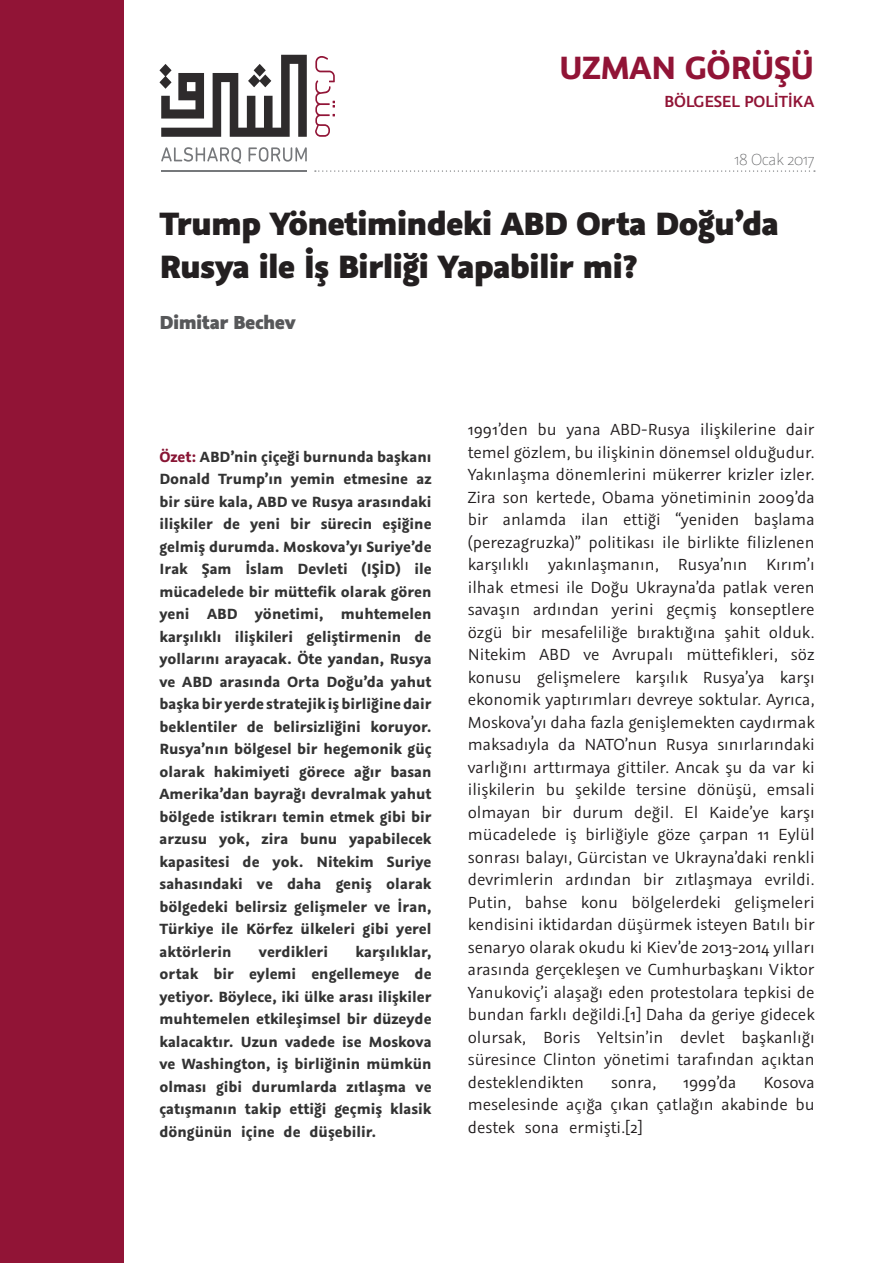
<style>
.page{position:relative;width:893px;height:1263px;background:#fff}
.page>*{position:absolute;margin:0;border:0;box-sizing:border-box;transform-origin:0 0}
.t1{font:800 36px/43.2px "Graublau Sans";letter-spacing:-.025em;color:#231f20}
.t2{font:700 36px "Graublau Sans";letter-spacing:-.015em;color:#911436}
.t3{font:800 21px "Graublau Sans";letter-spacing:-.025em;color:#57585a}
.t4{font:18px/22.5px "Graublau Sans";color:#231f20;text-align:justify}
.t5{font:600 18px "Graublau Sans";letter-spacing:-.015em;color:#911436}
.t6{font:200 18px "Graublau Sans";letter-spacing:-.025em;color:#57585a}
.t7{font:700 16.5px/22.5px "Graublau Sans";color:#333;text-align:justify}
.s1{color:#881534}
</style>
<div class="page">
<svg style="left:315px;top:170px;width:500px;height:2px"></svg>
<svg style="left:159px;top:55px;width:148px;height:82px"></svg>
<svg style="left:315px;top:56px;width:20px;height:81px"></svg>
<svg style="left:161px;top:147px;width:146px;height:17px"></svg>
<hr style="left:161px;top:170px;width:146px;height:2px;background:#76787b">
<div style="left:0;top:0;width:123px;height:1263px;background:#911436"></div>
<p class="t2" style="left:559px;top:44px;width:257px">UZMAN GÖRÜŞÜ</p>
<p class="t5" style="left:664px;top:90px;width:152px">BÖLGESEL POLİTİKA</p>
<p class="t6" style="left:734px;top:149px;width:82px">18 Ocak 2017</p>
<p class="t1" style="left:159px;top:202px;width:621px">Trump Yönetimindeki ABD Orta Doğu’da<br>Rusya ile İş Birliği Yapabilir mi?</p>
<p class="t3" style="left:159px;top:308px;width:138px">Dimitar Bechev</p>
<p class="t7" style="left:159px;top:445px;width:274px"><span class="s1">Özet:</span> ABD’nin çiçeği burnunda başkanı Donald Trump’ın yemin etmesine az bir süre kala, ABD ve Rusya arasındaki ilişkiler de yeni bir sürecin eşiğine gelmiş durumda. Moskova’yı Suriye’de Irak Şam İslam Devleti (IŞİD) ile mücadelede bir müttefik olarak gören yeni ABD yönetimi, muhtemelen karşılıklı ilişkileri geliştirmenin de yollarını arayacak. Öte yandan, Rusya ve ABD arasında Orta Doğu’da yahut başka bir yerde stratejik iş birliğine dair beklentiler de belirsizliğini koruyor.<br>Rusya’nın bölgesel bir hegemonik güç olarak hakimiyeti görece ağır basan Amerika’dan bayrağı devralmak yahut bölgede istikrarı temin etmek gibi bir arzusu yok, zira bunu yapabilecek kapasitesi de yok. Nitekim Suriye sahasındaki ve daha geniş olarak bölgedeki belirsiz gelişmeler ve İran, Türkiye ile Körfez ülkeleri gibi yerel aktörlerin</p>
<p class="t7" style="left:259px;top:940px;width:71px">verdikleri</p>
<p class="t7" style="left:159px;top:940px;width:274px;text-indent:196px">karşılıklar, ortak bir eylemi engellemeye de yetiyor. Böylece, iki ülke arası ilişkiler muhtemelen etkileşimsel bir düzeyde kalacaktır. Uzun vadede ise Moskova ve Washington, iş birliğinin mümkün olması gibi durumlarda zıtlaşma ve çatışmanın takip ettiği geçmiş klasik döngünün içine de düşebilir.</p>
<p class="t4" style="left:468px;top:418px;width:348px">1991’den bu yana ABD-Rusya ilişkilerine dair temel gözlem, bu ilişkinin dönemsel olduğudur.<br>Yakınlaşma dönemlerini mükerrer krizler izler.<br>Zira son kertede, Obama yönetiminin 2009’da bir anlamda ilan ettiği “yeniden başlama (perezagruzka)” politikası ile birlikte filizlenen karşılıklı yakınlaşmanın, Rusya’nın Kırım’ı ilhak etmesi ile Doğu Ukrayna’da patlak veren savaşın ardından yerini geçmiş konseptlere özgü bir mesafeliliğe bıraktığına şahit olduk.<br>Nitekim ABD ve Avrupalı müttefikleri, söz konusu gelişmelere karşılık Rusya’ya karşı ekonomik yaptırımları devreye soktular. Ayrıca, Moskova’yı daha fazla genişlemekten caydırmak maksadıyla da NATO’nun Rusya sınırlarındaki varlığını arttırmaya gittiler. Ancak şu da var ki ilişkilerin bu şekilde tersine dönüşü, emsali olmayan bir durum değil. El Kaide’ye karşı mücadelede iş birliğiyle göze çarpan 11 Eylül sonrası balayı, Gürcistan ve Ukrayna’daki renkli devrimlerin ardından bir zıtlaşmaya evrildi.<br>Putin, bahse konu bölgelerdeki gelişmeleri kendisini iktidardan düşürmek isteyen Batılı bir senaryo olarak okudu ki Kiev’de 2013-2014 yılları arasında gerçekleşen ve Cumhurbaşkanı Viktor Yanukoviç’i alaşağı eden protestolara tepkisi de bundan farklı değildi.[1] Daha da geriye gidecek olursak, Boris Yeltsin’in devlet başkanlığı süresince Clinton yönetimi tarafından açıktan desteklendikten</p>
<p class="t4" style="left:611px;top:1071px;width:47px">sonra,</p>
<p class="t4" style="left:683px;top:1071px;width:55px">1999’da</p>
<p class="t4" style="left:468px;top:1071px;width:348px;text-indent:296px">Kosova meselesinde açığa çıkan çatlağın akabinde bu destek sona ermişti.[2]</p>
</div>
